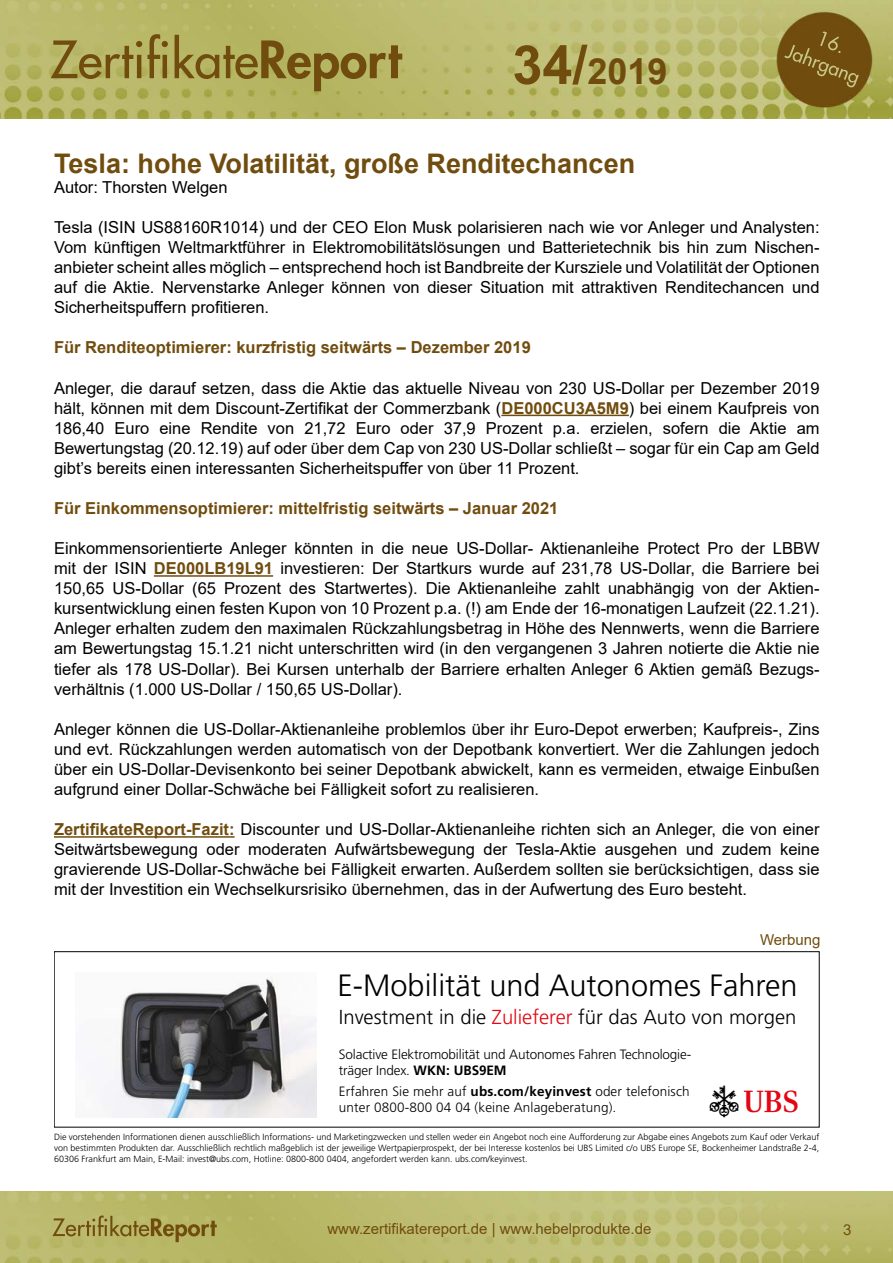
<style>
.page{position:relative;width:893px;height:1263px;background:#fff}
.page>*{position:absolute;margin:0;border:0;box-sizing:border-box;transform-origin:0 0}
.t1{font:700 36px "Arial";color:#704d0f}
.t2{font:31.8px "UB Ssemiextra";color:#000}
.t3{font:300 30.75px "Frutiger LT Std";color:#000}
.t4{font:700 27px "Arial";color:#704d0f}
.t5{font:300 20.25px "Frutiger LT Std";color:#000}
.t6{font:16.5px/20.1px "Arial";color:#000;text-align:justify}
.t7{font:700 16.5px "Arial";color:#704d0f}
.t8{font:15px "Arial";color:#704d0f}
.t9{font:300 13.5px/16.2px "Frutiger LT Std";letter-spacing:.01em;color:#000}
.t10{font:300 13.5px/16.2px "Frutiger LT Std";letter-spacing:-.01em;color:#000}
.t11{font:300 9px/10.8px "Frutiger LT Std";color:#000;text-align:justify}
.s1{font-size:54px}
.s2{font-weight:700;color:#704d0f}
.s3{color:#e30613}
.s4{font-weight:700}
.s5{font-size:21.9px;color:#e30613}
</style>
<div class="page">
<img style="left:0;top:1192px;width:893px;height:71px">
<img style="left:0;top:0;width:893px;height:119px">
<hr style="left:501px;top:415px;width:128px;height:1px;background:#704d0f">
<hr style="left:154px;top:575px;width:119px;height:2px;background:#704d0f">
<hr style="left:54px;top:836px;width:181px;height:2px;background:#704d0f">
<div style="left:54px;top:951px;width:765px;height:176px;border:1px solid #000"></div>
<img style="left:101px;top:977px;width:215px;height:140px">
<h1 class="t1" style="left:512px;top:46px;width:157px"><span class="s1">34/</span>2019</h1>
<h3 class="t4" style="left:54px;top:144px;width:583px">Tesla: hohe Volatilität, große Renditechancen</h3>
<p class="t6" style="left:54px;top:177px;width:175px">Autor: Thorsten Welgen</p>
<p class="t6" style="left:54px;top:217px;width:767px">Tesla (ISIN US88160R1014) und der CEO Elon Musk polarisieren nach wie vor Anleger und Analysten:<br>Vom künftigen Weltmarktführer in Elektromobilitätslösungen und Batterietechnik bis hin zum Nischen&shy;anbieter scheint alles möglich – entsprechend hoch ist Bandbreite der Kursziele und Volatilität der Optionen auf die Aktie. Nervenstarke Anleger können von dieser Situation mit attraktiven Renditechancen und Sicherheitspuffern profitieren.</p>
<p class="t7" style="left:54px;top:336px;width:478px">Für Renditeoptimierer: kurzfristig seitwärts – Dezember 2019</p>
<p class="t6" style="left:54px;top:378px;width:767px">Anleger, die darauf setzen, dass die Aktie das aktuelle Niveau von 230 US-Dollar per Dezember 2019 hält, können mit dem Discount-Zertifikat der Commerzbank (<span class="s2">DE000CU3A5M9</span>) bei einem Kaufpreis von 186,40 Euro eine Rendite von 21,72 Euro oder 37,9 Prozent p.a. erzielen, sofern die Aktie am Bewertungstag (20.12.19) auf oder über dem Cap von 230 US-Dollar schließt – sogar für ein Cap am Geld gibt’s bereits einen interessanten Sicherheitspuffer von über 11 Prozent.</p>
<p class="t7" style="left:54px;top:496px;width:506px">Für Einkommensoptimierer: mittelfristig seitwärts – Januar 2021</p>
<p class="t6" style="left:54px;top:538px;width:767px">Einkommensorientierte Anleger könnten in die neue US-Dollar- Aktienanleihe Protect Pro der LBBW mit der ISIN <span class="s2">DE000LB19L91</span> investieren: Der Startkurs wurde auf 231,78 US-Dollar, die Barriere bei 150,65 US-Dollar (65 Prozent des Startwertes). Die Aktienanleihe zahlt unabhängig von der Aktien&shy;kursentwicklung einen festen Kupon von 10 Prozent p.a. (!) am Ende der 16-monatigen Laufzeit (22.1.21).<br>Anleger erhalten zudem den maximalen Rückzahlungsbetrag in Höhe des Nennwerts, wenn die Barriere am Bewertungstag 15.1.21 nicht unterschritten wird (in den vergangenen 3 Jahren notierte die Aktie nie tiefer als 178 US-Dollar). Bei Kursen unterhalb der Barriere erhalten Anleger 6 Aktien gemäß Bezugs&shy;verhältnis (1.000 US-Dollar / 150,65 US-Dollar).</p>
<p class="t6" style="left:54px;top:719px;width:767px">Anleger können die US-Dollar-Aktienanleihe problemlos über ihr Euro-Depot erwerben; Kaufpreis-, Zins und evt. Rückzahlungen werden automatisch von der Depotbank konvertiert. Wer die Zahlungen jedoch über ein US-Dollar-Devisenkonto bei seiner Depotbank abwickelt, kann es vermeiden, etwaige Einbußen aufgrund einer Dollar-Schwäche bei Fälligkeit sofort zu realisieren.</p>
<p class="t6" style="left:54px;top:819px;width:767px"><span class="s2">ZertifikateReport-Fazit:</span> Discounter und US-Dollar-Aktienanleihe richten sich an Anleger, die von einer Seitwärtsbewegung oder moderaten Aufwärtsbewegung der Tesla-Aktie ausgehen und zudem keine gravierende US-Dollar-Schwäche bei Fälligkeit erwarten. Außerdem sollten sie berücksichtigen, dass sie mit der Investition ein Wechselkursrisiko übernehmen, das in der Aufwertung des Euro besteht.</p>
<p class="t8" style="left:760px;top:930px;width:62px">Werbung</p>
<h3 class="t3" style="left:338px;top:968px;width:462px">E-Mobilität und Autonomes Fahren</h3>
<p class="t5" style="left:339px;top:1006px;width:459px">Investment in die <span class="s3">Zulieferer</span> für das Auto von morgen</p>
<p class="t10" style="left:339px;top:1046px;width:354px">Solactive Elektromobilität und Autonomes Fahren Technologie&shy;träger Index. <span class="s4">WKN: UBS9EM</span></p>
<p class="t9" style="left:339px;top:1083px;width:352px">Erfahren Sie mehr auf <span class="s4">ubs.com/keyinvest</span> oder telefonisch unter 0800-800 04 04 (keine Anlageberatung).</p>
<h2 class="t2" style="left:710px;top:1085px;width:89px">a<span class="s5">b</span></h2>
<p class="t11" style="left:54px;top:1132px;width:767px">Die vorstehenden Informationen dienen ausschließlich Informations- und Marketingzwecken und stellen weder ein Angebot noch eine Aufforderung zur Abgabe eines Angebots zum Kauf oder Verkauf von bestimmten Produkten dar. Ausschließlich rechtlich maßgeblich ist der jeweilige Wertpapierprospekt, der bei Interesse kostenlos bei UBS Limited c/o UBS Europe SE, Bockenheimer Landstraße 2-4, 60306 Frankfurt am Main, E-Mail: invest@ubs.com, Hotline: 0800-800 0404, angefordert werden kann. ubs.com/keyinvest.</p>
<p class="t8" style="left:327px;top:1218px;width:326px">www.zertifikatereport.de | www.hebelprodukte.de</p>
<p class="t8" style="left:843px;top:1219px;width:10px">3</p>
</div>
